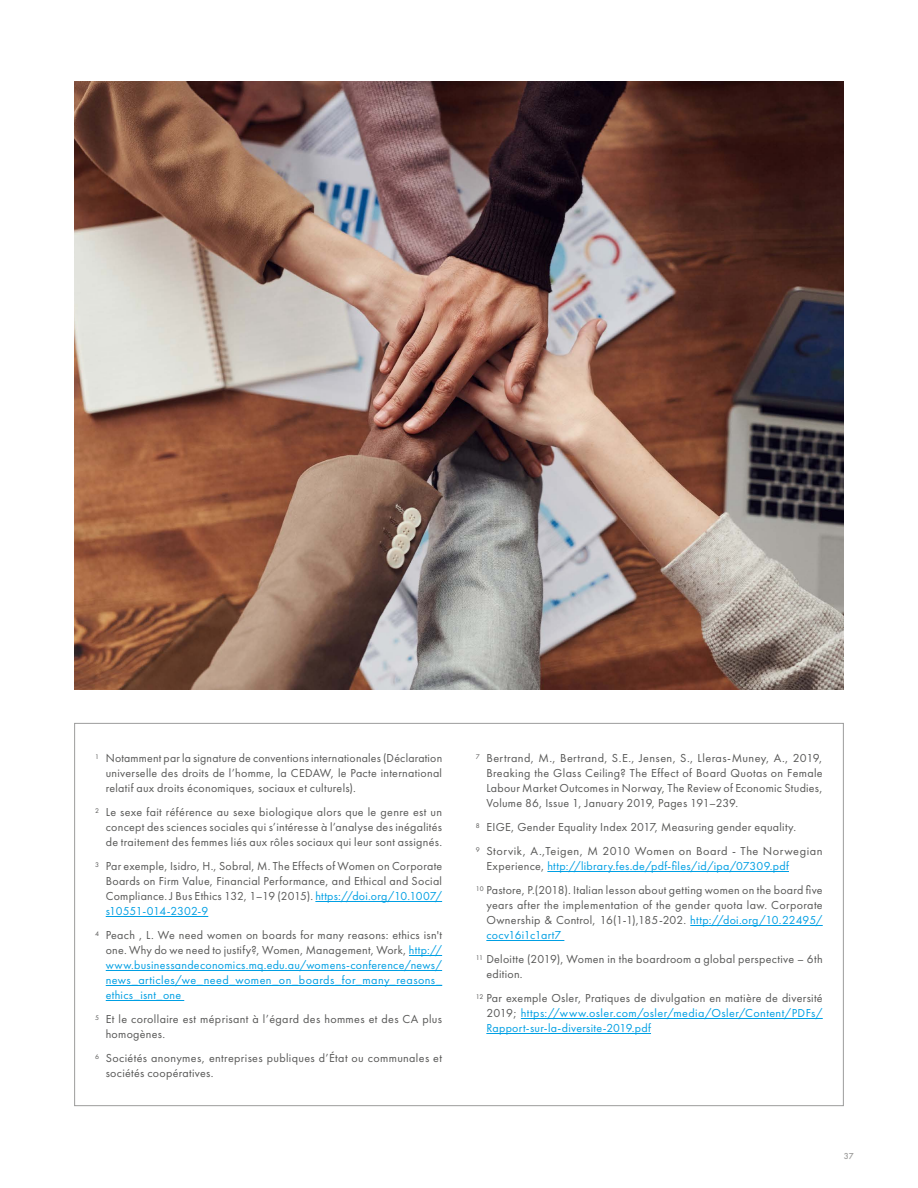
<style>
.page{position:relative;width:918px;height:1188px;background:#fff}
.page>*{position:absolute;margin:0;border:0;box-sizing:border-box;transform-origin:0 0}
.Références{font:12px/15px "Futura PT";letter-spacing:.025em;color:#575756;text-align:justify}
.Références-2{font:12px/15px "Futura PT";letter-spacing:.03em;color:#009fe3;text-align:justify}
.t1{font:500 9px "Futura PT";color:#9d9d9c}
.s1{color:#009fe3}
.s2{color:#575756}
</style>
<div class="page">
<img style="left:74px;top:81px;width:770px;height:609px">
<hr style="left:315px;top:901px;width:127px;height:1px;background:#009fe3">
<hr style="left:106px;top:916px;width:102px;height:1px;background:#009fe3">
<hr style="left:409px;top:955px;width:33px;height:1px;background:#009fe3">
<hr style="left:106px;top:970px;width:336px;height:1px;background:#009fe3">
<hr style="left:106px;top:985px;width:336px;height:1px;background:#009fe3">
<hr style="left:106px;top:1000px;width:78px;height:1px;background:#009fe3">
<hr style="left:547px;top:871px;width:242px;height:1px;background:#009fe3">
<hr style="left:690px;top:925px;width:133px;height:1px;background:#009fe3">
<hr style="left:486px;top:940px;width:78px;height:1px;background:#009fe3">
<hr style="left:521px;top:1018px;width:302px;height:1px;background:#009fe3">
<hr style="left:486px;top:1033px;width:165px;height:1px;background:#009fe3">
<p class="Références" style="left:106px;top:750px;width:338px;text-indent:-10px"><sup>1</sup> Notamment par la signature de conventions internationales (Déclaration universelle des droits de l’homme, la CEDAW, le Pacte international relatif aux droits économiques, sociaux et culturels).</p>
<p class="Références" style="left:106px;top:804px;width:338px;text-indent:-10px"><sup>2</sup> Le sexe fait référence au sexe biologique alors que le genre est un concept des sciences sociales qui s’intéresse à l’analyse des inégalités de traitement des femmes liés aux rôles sociaux qui leur sont assignés.</p>
<p class="Références" style="left:106px;top:858px;width:338px;text-indent:-10px"><sup>3</sup> Par exemple, Isidro, H., Sobral, M. The Effects of Women on Corporate Boards on Firm Value, Financial Performance, and Ethical and Social Compliance. J Bus Ethics 132, 1–19 (2015). <span class="s1">https://doi.org/10.1007/ s10551-014-2302-9</span></p>
<p class="Références-2" style="left:106px;top:927px;width:338px;text-indent:-10px"><sup>4</sup> <span class="s2">Peach , L. We need women on boards for many reasons: ethics isn't one. Why do we need to justify?, Women, Management, Work,</span> http:// www.businessandeconomics.mq.edu.au/womens-conference/news/ news_articles/we_need_women_on_boards_for_many_reasons_ ethics_isnt_one</p>
<p class="Références" style="left:106px;top:1011px;width:338px;text-indent:-10px"><sup>5</sup> Et le corollaire est méprisant à l’égard des hommes et des CA plus homogènes.</p>
<p class="Références" style="left:106px;top:1050px;width:338px;text-indent:-10px"><sup>6</sup> Sociétés anonymes, entreprises publiques d’État ou communales et sociétés coopératives.</p>
<p class="Références" style="left:486px;top:750px;width:338px;text-indent:-10px"><sup>7</sup> Bertrand, M., Bertrand, S.E., Jensen, S., Lleras-Muney, A., 2019, Breaking the Glass Ceiling? The Effect of Board Quotas on Female Labour Market Outcomes in Norway, The Review of Economic Studies, Volume 86, Issue 1, January 2019, Pages 191–239.</p>
<p class="Références" style="left:476px;top:819px;width:322px"><sup>8</sup> EIGE, Gender Equality Index 2017, Measuring gender equality.</p>
<p class="Références" style="left:486px;top:843px;width:338px;text-indent:-10px"><sup>9</sup> Storvik, A.,Teigen, M 2010 Women on Board - The Norwegian<br>Experience, <span class="s1">http://library.fes.de/pdf-files/id/ipa/07309.pdf</span></p>
<p class="Références" style="left:486px;top:882px;width:338px;text-indent:-10px"><sup>10</sup> Pastore, P.(2018). Italian lesson about getting women on the board five years after the implementation of the gender quota law. Corporate Ownership &amp; Control, 16(1-1),185-202. <span class="s1">http://doi.org/10.22495/ cocv16i1c1art7</span></p>
<p class="Références" style="left:486px;top:951px;width:338px;text-indent:-10px"><sup>11</sup> Deloitte (2019), Women in the boardroom a global perspective – 6th edition.</p>
<p class="Références-2" style="left:486px;top:990px;width:338px;text-indent:-10px"><sup>12</sup> <span class="s2">Par exemple Osler, Pratiques de divulgation en matière de diversité 2019;</span> https://www.osler.com/osler/media/Osler/Content/PDFs/ Rapport-sur-la-diversite-2019.pdf</p>
<p class="t1" style="left:844px;top:1150px;width:12px">37</p>
</div>
